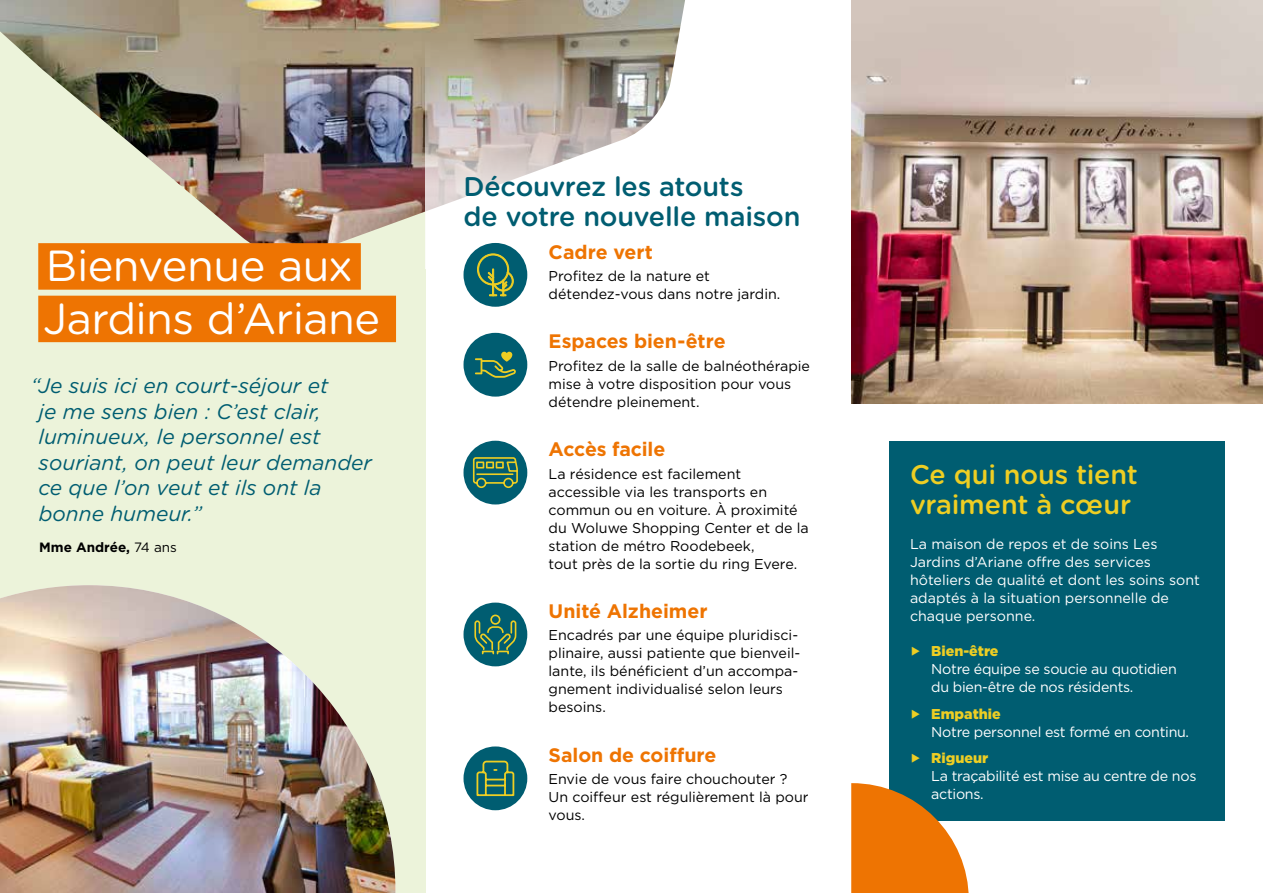
<style>
.page{position:relative;width:1263px;height:893px;background:#fff}
.page>*{position:absolute;margin:0;border:0;box-sizing:border-box;transform-origin:0 0}
.t1{font:43.5px/52.5px "Gotham Rounded";letter-spacing:-.01em;color:#fff}
.t2{font:500 27px/30px "Gotham Rounded";letter-spacing:-.01em;color:#005d71}
.t3{font:500 27px/30px "Gotham Rounded";letter-spacing:-.01em;color:#eece23}
.t4{font:italic 21px/25.5px "Gotham Rounded";color:#005d71}
.t5{font:700 19.5px "Gotham";letter-spacing:-.005em;color:#ee7402}
.t6{font:14.25px/18px "Gotham";color:#000}
.t7{font:14.25px/18px "Gotham";letter-spacing:-.015em;color:#fff}
.t8{font:700 13.5px "Gotham";color:#000}
.s1{font-weight:400}
.s2{color:#eece23}
.s3{font-weight:900;color:#eece23}
</style>
<div class="page">
<div style="left:0;top:0;width:425px;height:893px;background:#ecf3da"></div>
<img style="left:0;top:0;width:425px;height:243px">
<img style="left:851px;top:0;width:412px;height:404px">
<div style="left:889px;top:441px;width:336px;height:380px;background:#005d71"></div>
<div style="left:38px;top:243px;width:323px;height:47px;background:#ee7402"></div>
<div style="left:38px;top:296px;width:358px;height:46px;background:#ee7402"></div>
<svg style="left:851px;top:783px;width:118px;height:110px"></svg>
<img style="left:0;top:585px;width:396px;height:308px">
<svg style="left:425px;top:0;width:260px;height:269px"></svg>
<div style="left:463px;top:243px;width:64px;height:64px;background:#005d71;border-radius:50%"></div>
<svg style="left:477px;top:253px;width:37px;height:43px"></svg>
<div style="left:463px;top:333px;width:64px;height:64px;background:#005d71;border-radius:50%"></div>
<svg style="left:475px;top:352px;width:41px;height:26px"></svg>
<div style="left:463px;top:441px;width:64px;height:63px;background:#005d71;border-radius:50%"></div>
<svg style="left:472px;top:457px;width:46px;height:31px"></svg>
<div style="left:463px;top:603px;width:64px;height:63px;background:#005d71;border-radius:50%"></div>
<svg style="left:474px;top:614px;width:43px;height:41px"></svg>
<div style="left:463px;top:746px;width:64px;height:64px;background:#005d71;border-radius:50%"></div>
<svg style="left:476px;top:760px;width:39px;height:37px"></svg>
<h1 class="t1" style="left:43px;top:238px;width:338px">Bienvenue aux<br>Jardins d’Ariane</h1>
<h3 class="t4" style="left:38px;top:372px;width:335px;text-indent:-8px">“Je suis ici en court-séjour et<br>je me sens bien : C’est clair, luminueux, le personnel est souriant, on peut leur demander ce que l’on veut et ils ont la bonne humeur.”</h3>
<p class="t8" style="left:39px;top:538px;width:139px">Mme Andrée, <span class="s1">74 ans</span></p>
<h2 class="t2" style="left:463px;top:170px;width:339px">Découvrez les atouts<br>de votre nouvelle maison</h2>
<h3 class="t5" style="left:549px;top:239px;width:106px">Cadre vert</h3>
<p class="t6" style="left:549px;top:266px;width:233px">Profitez de la nature et détendez-vous dans notre jardin.</p>
<h3 class="t5" style="left:549px;top:329px;width:179px">Espaces bien-être</h3>
<p class="t6" style="left:549px;top:356px;width:263px">Profitez de la salle de balnéothérapie mise à votre disposition pour vous détendre pleinement.</p>
<h3 class="t5" style="left:549px;top:436px;width:118px">Accès facile</h3>
<p class="t6" style="left:549px;top:464px;width:262px">La résidence est facilement accessible via les transports en commun ou en voiture. À proximité du Woluwe Shopping Center et de la station de métro Roodebeek,<br>tout près de la sortie du ring Evere.</p>
<h3 class="t5" style="left:549px;top:598px;width:160px">Unité Alzheimer</h3>
<p class="t6" style="left:549px;top:626px;width:253px">Encadrés par une équipe pluridisci&shy;plinaire, aussi patiente que bienveil&shy;lante, ils bénéficient d’un accompa&shy;gnement individualisé selon leurs besoins.</p>
<h3 class="t5" style="left:549px;top:742px;width:169px">Salon de coiffure</h3>
<p class="t6" style="left:549px;top:770px;width:262px">Envie de vous faire chouchouter ?<br>Un coiffeur est régulièrement là pour vous.</p>
<h2 class="t3" style="left:910px;top:459px;width:229px">Ce qui nous tient vraiment à cœur</h2>
<p class="t7" style="left:910px;top:535px;width:291px">La maison de repos et de soins Les Jardins d’Ariane offre des services hôteliers de qualité et dont les soins sont adaptés à la situation personnelle de chaque personne.</p>
<p class="t7" style="left:931px;top:642px;width:247px;text-indent:-21px"><span class="s2">▶</span> <span class="s3">Bien-être<br></span>Notre équipe se soucie au quotidien du bien-être de nos résidents.</p>
<p class="t7" style="left:931px;top:705px;width:259px;text-indent:-21px"><span class="s2">▶</span> <span class="s3">Empathie<br></span>Notre personnel est formé en continu.</p>
<p class="t7" style="left:931px;top:749px;width:267px;text-indent:-21px"><span class="s2">▶</span> <span class="s3">Rigueur<br></span>La traçabilité est mise au centre de nos actions.</p>
</div>
